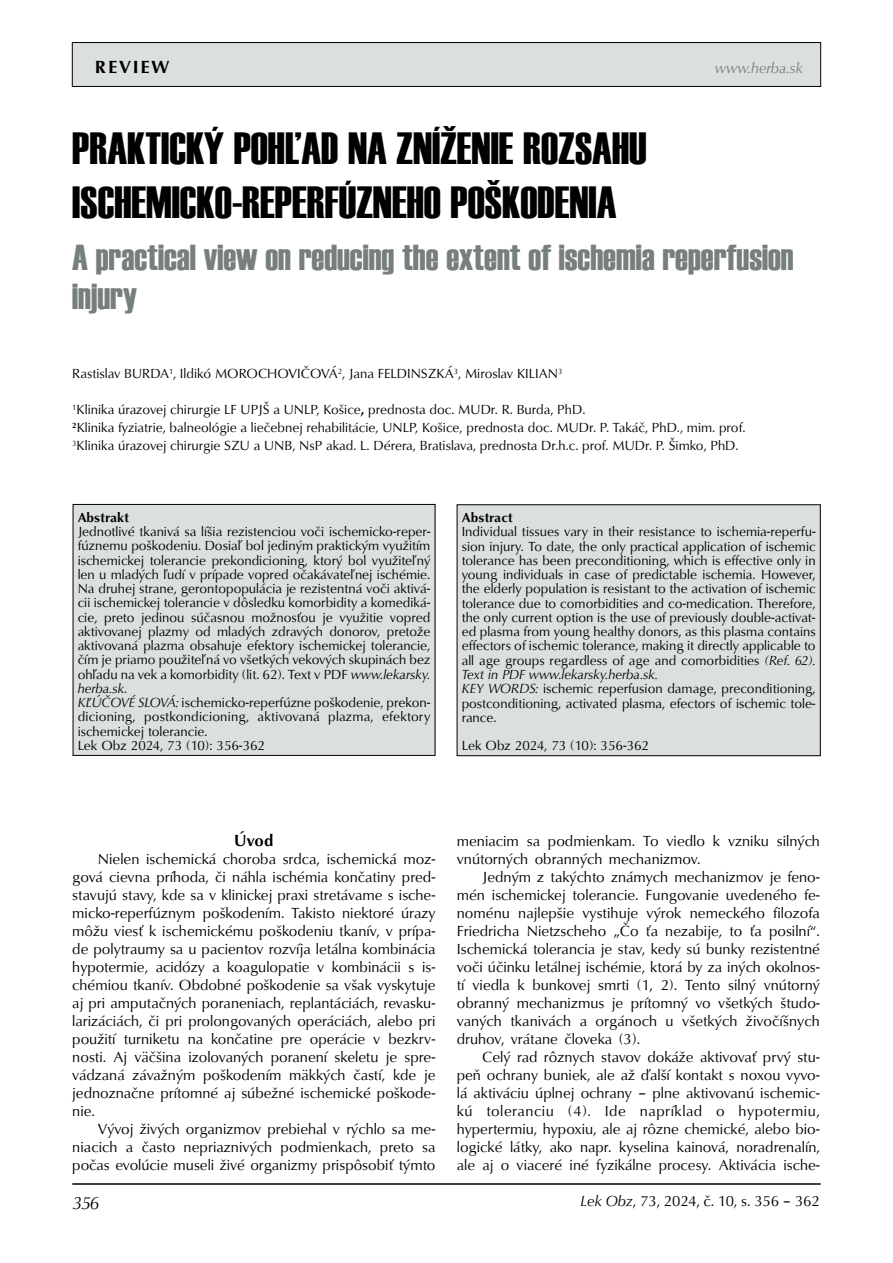
<style>
.page{position:relative;width:893px;height:1263px;background:#fff}
.page>*{position:absolute;margin:0;border:0;box-sizing:border-box;transform-origin:0 0}
.t1{font:45px/54px "Haettenschweiler";color:#000}
.t2{font:36px/39px "Haettenschweiler";color:#777e7e}
.t3{font:700 18px "URW Classico TEE";letter-spacing:.1em;color:#000}
.t4{font:italic 18px "URW Classico TEE";color:#000}
.t5{font:700 16.5px "URW Classico TEE";color:#000}
.t6{font:15px/18px "URW Classico TEE";color:#000;text-align:justify}
.t7{font:italic 15px "URW Classico TEE";color:#777e7e}
.t8{font:13.5px/14.2px "URW Classico TEE";color:#000}
.t9{font:700 13.5px "URW Classico TEE";color:#000}
.s1{font-weight:700}
.s2{font-style:italic}
</style>
<div class="page">
<div style="left:72px;top:43px;width:749px;height:43px;background:#dcdfe0"></div>
<div style="left:72px;top:42px;width:749px;height:45px;border:1px solid #000"></div>
<hr style="left:72px;top:1183px;width:749px;height:2px;background:#000">
<div style="left:73px;top:504px;width:362px;height:251px;background:#dcdfe0"></div>
<div style="left:73px;top:504px;width:362px;height:252px;border:1px solid #000"></div>
<div style="left:457px;top:505px;width:363px;height:251px;background:#dcdfe0"></div>
<div style="left:457px;top:504px;width:364px;height:252px;border:1px solid #000"></div>
<h3 class="t3" style="left:95px;top:56px;width:76px">REVIEW</h3>
<p class="t7" style="left:715px;top:59px;width:90px">www.herba.sk</p>
<h1 class="t1" style="left:72px;top:121px;width:576px">PRAKTICKÝ POHĽAD NA ZNÍŽENIE ROZSAHU<br>ISCHEMICKO-REPERFÚZNEHO POŠKODENIA</h1>
<h2 class="t2" style="left:72px;top:238px;width:723px">A practical view on reducing the extent of ischemia reperfusion injury</h2>
<p class="t8" style="left:72px;top:367px;width:492px">Rastislav BURDA<sup>1</sup>, Ildikó MOROCHOVIČOVÁ<sup>2</sup>, Jana FELDINSZKÁ<sup>3</sup>, Miroslav KILIAN<sup>3</sup></p>
<p class="t8" style="left:72px;top:401px;width:675px;line-height:18px"><sup>1</sup>Klinika úrazovej chirurgie LF UPJŠ a UNLP, Košice<span class="s1">,</span> prednosta doc. MUDr. R. Burda, PhD.<br><sup>2</sup>Klinika fyziatrie, balneológie a liečebnej rehabilitácie, UNLP, Košice, prednosta doc. MUDr. P. Takáč, PhD., mim. prof.<br><sup>3</sup>Klinika úrazovej chirurgie SZU a UNB, NsP akad. L. Dérera, Bratislava, prednosta Dr.h.c. prof. MUDr. P. Šimko, PhD.</p>
<p class="t9" style="left:78px;top:509px;width:53px">Abstrakt</p>
<p class="t8" style="left:78px;top:525px;width:354px">Jednotlivé tkanivá sa líšia rezistenciou voči ischemicko-reper&shy;fúznemu poškodeniu. Dosiaľ bol jediným praktickým využitím ischemickej tolerancie prekondicioning, ktorý bol využiteľný len u mladých ľudí v prípade vopred očakávateľnej ischémie.<br>Na druhej strane, gerontopopulácia je rezistentná voči aktivá&shy;cii ischemickej tolerancie v dôsledku komorbidity a komediká&shy;cie, preto jedinou súčasnou možnosťou je využitie vopred aktivovanej plazmy od mladých zdravých donorov, pretože aktivovaná plazma obsahuje efektory ischemickej tolerancie, čím je priamo použiteľná vo všetkých vekových skupinách bez ohľadu na vek a komorbidity (lit. 62). Text v PDF <span class="s2">www.lekarsky. herba.sk</span>.<br><span class="s2">KĽÚČOVÉ SLOVÁ:</span> ischemicko-reperfúzne poškodenie, prekon&shy;dicioning, postkondicioning, aktivovaná plazma, efektory ischemickej tolerancie.<br>Lek Obz 2024, 73 (10): 356-362</p>
<p class="t9" style="left:462px;top:509px;width:53px">Abstract</p>
<p class="t8" style="left:462px;top:525px;width:355px">Individual tissues vary in their resistance to ischemia-reperfu&shy;sion injury. To date, the only practical application of ischemic tolerance has been preconditioning, which is effective only in young individuals in case of predictable ischemia. However, the elderly population is resistant to the activation of ischemic tolerance due to comorbidities and co-medication. Therefore, the only current option is the use of previously double-activat&shy;ed plasma from young healthy donors, as this plasma contains effectors of ischemic tolerance, making it directly applicable to all age groups regardless of age and comorbidities <span class="s2">(Ref. 62).<br>Text in PDF www.lekarsky.herba.sk.<br>KEY WORDS:</span> ischemic reperfusion damage, preconditioning, postconditioning, activated plasma, efectors of ischemic tole&shy;rance.</p>
<p class="t8" style="left:462px;top:739px;width:189px">Lek Obz 2024, 73 (10): 356-362</p>
<p class="t5" style="left:234px;top:830px;width:41px">Úvod</p>
<p class="t6" style="left:72px;top:850px;width:365px;text-indent:26px">Nielen ischemická choroba srdca, ischemická moz&shy;gová cievna príhoda, či náhla ischémia končatiny pred&shy;stavujú stavy, kde sa v klinickej praxi stretávame s ische&shy;micko-reperfúznym poškodením. Takisto niektoré úrazy môžu viesť k ischemickému poškodeniu tkanív, v prípa&shy;de polytraumy sa u pacientov rozvíja letálna kombinácia hypotermie, acidózy a koagulopatie v kombinácii s is&shy;chémiou tkanív. Obdobné poškodenie sa však vyskytuje aj pri amputačných poraneniach, replantáciách, revasku&shy;larizáciách, či pri prolongovaných operáciách, alebo pri použití turniketu na končatine pre operácie v bezkrv&shy;nosti. Aj väčšina izolovaných poranení skeletu je spre&shy;vádzaná závažným poškodením mäkkých častí, kde je jednoznačne prítomné aj súbežné ischemické poškode&shy;nie.</p>
<p class="t6" style="left:72px;top:1120px;width:365px;text-indent:26px">Vývoj živých organizmov prebiehal v rýchlo sa me&shy;niacich a často nepriaznivých podmienkach, preto sa počas evolúcie museli živé organizmy prispôsobiť týmto</p>
<h3 class="t4" style="left:73px;top:1191px;width:27px">356</h3>
<p class="t6" style="left:457px;top:832px;width:365px">meniacim sa podmienkam. To viedlo k vzniku silných vnútorných obranných mechanizmov.</p>
<p class="t6" style="left:457px;top:868px;width:365px;text-indent:26px">Jedným z takýchto známych mechanizmov je feno&shy;mén ischemickej tolerancie. Fungovanie uvedeného fe&shy;noménu najlepšie vystihuje výrok nemeckého filozofa Friedricha Nietzscheho „Čo ťa nezabije, to ťa posilní“.<br>Ischemická tolerancia je stav, kedy sú bunky rezistentné voči účinku letálnej ischémie, ktorá by za iných okolnos&shy;tí viedla k bunkovej smrti (1, 2). Tento silný vnútorný obranný mechanizmus je prítomný vo všetkých študo&shy;vaných tkanivách a orgánoch u všetkých živočíšnych druhov, vrátane človeka (3).</p>
<p class="t6" style="left:457px;top:1048px;width:365px;text-indent:26px">Celý rad rôznych stavov dokáže aktivovať prvý stu&shy;peň ochrany buniek, ale až ďalší kontakt s noxou vyvo&shy;lá aktiváciu úplnej ochrany – plne aktivovanú ischemic&shy;kú toleranciu (4). Ide napríklad o hypotermiu, hypertermiu, hypoxiu, ale aj rôzne chemické, alebo bio&shy;logické látky, ako napr. kyselina kainová, noradrenalín, ale aj o viaceré iné fyzikálne procesy. Aktivácia ische-</p>
<p class="t6" style="left:581px;top:1192px;width:241px"><span class="s2">Lek Obz</span>, 73, 2024, č. 10, s. 356 – 362</p>
</div>
